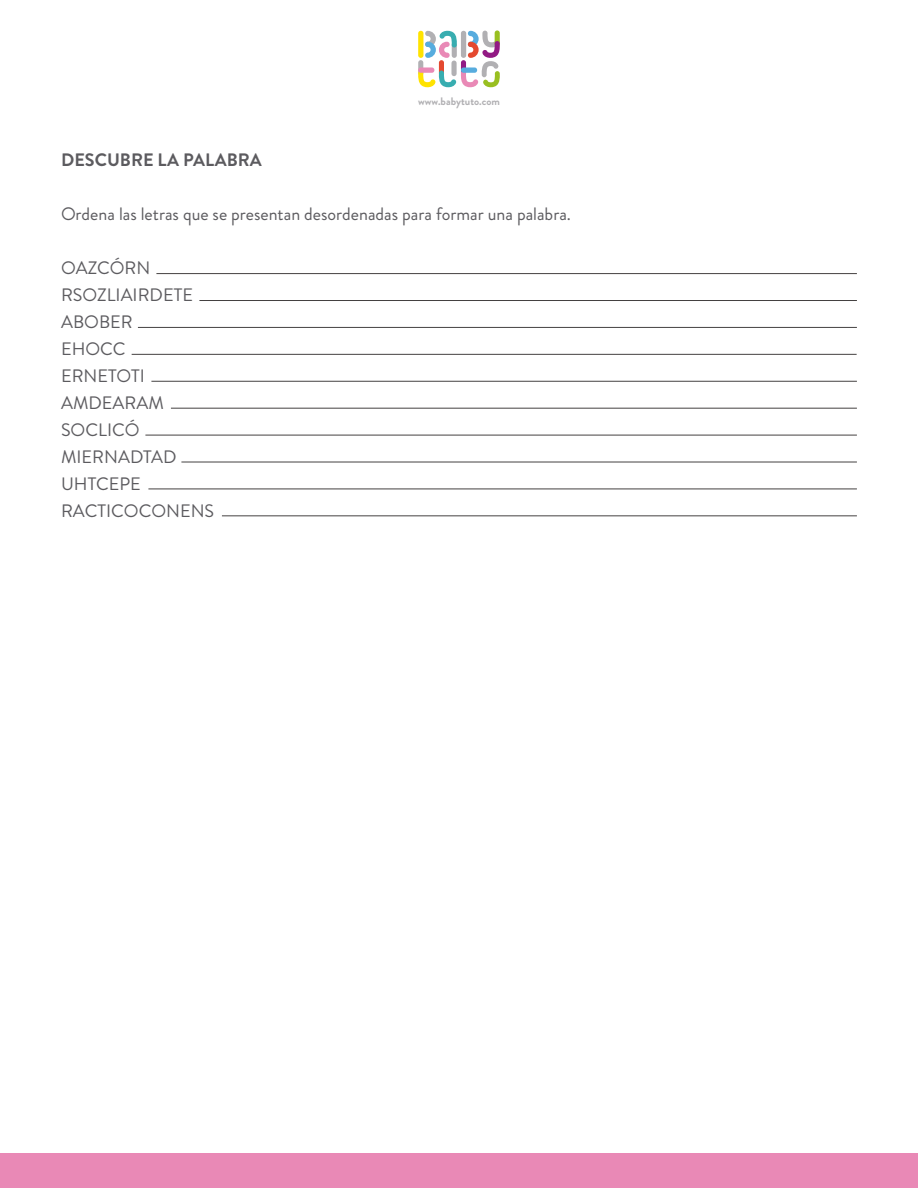
<style>
.page{position:relative;width:918px;height:1188px;background:#fff}
.page>*{position:absolute;margin:0;border:0;box-sizing:border-box;transform-origin:0 0}
.t1{font:18px/27px "Brandon Grotesque";color:#5c5b5f}
.t2{font:700 18px "Brandon Grotesque";color:#5c5b5f}
.t3{font:700 10.8px "Brandon Grotesque";color:#b1b0b3}
</style>
<div class="page">
<svg style="left:418px;top:31px;width:82px;height:56px"></svg>
<div style="left:461px;top:67px;width:16px;height:6px;background:#57acde;border-radius:3px"></div>
<hr style="left:156px;top:273px;width:701px;height:1px;background:#444141">
<hr style="left:199px;top:300px;width:658px;height:1px;background:#444141">
<hr style="left:138px;top:327px;width:719px;height:1px;background:#444141">
<hr style="left:132px;top:354px;width:725px;height:1px;background:#444141">
<hr style="left:151px;top:381px;width:706px;height:1px;background:#444141">
<hr style="left:171px;top:408px;width:686px;height:1px;background:#444141">
<hr style="left:145px;top:435px;width:712px;height:1px;background:#444141">
<hr style="left:181px;top:462px;width:676px;height:1px;background:#444141">
<hr style="left:148px;top:489px;width:709px;height:1px;background:#444141">
<hr style="left:222px;top:515px;width:635px;height:1px;background:#444141">
<div style="left:0;top:1153px;width:918px;height:35px;background:#e989b6"></div>
<p class="t2" style="left:61px;top:147px;width:202px">DESCUBRE LA PALABRA</p>
<p class="t3" style="left:418px;top:93px;width:83px">www.babytuto.com</p>
<p class="t1" style="left:61px;top:200px;width:511px">Ordena las letras que se presentan desordenadas para formar una palabra.</p>
<p class="t1" style="left:61px;top:254px;width:155px">OAZCÓRN<br>RSOZLIAIRDETE<br>ABOBER<br>EHOCC<br>ERNETOTI<br>AMDEARAM<br>SOCLICÓ<br>MIERNADTAD<br>UHTCEPE<br>RACTICOCONENS</p>
</div>
